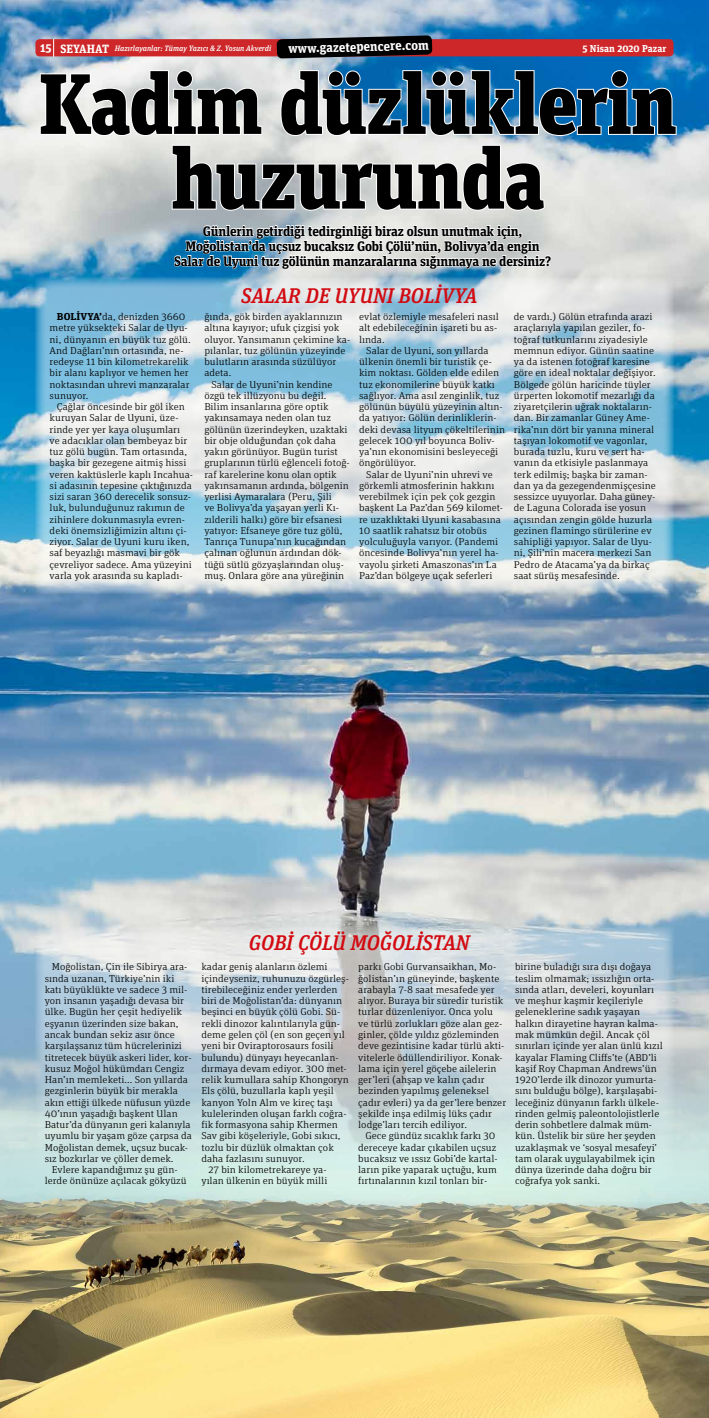
<style>
.page{position:relative;width:709px;height:1418px;background:#fff}
.page>*{position:absolute;margin:0;border:0;box-sizing:border-box;transform-origin:0 0}
.t1{font:900 85.38px/74.7px "Unit Slab Pro";letter-spacing:-.02em;color:#000;text-align:center;scale:.95 1}
.t2{font:italic 500 21.25px "Unit Slab Pro";color:#d20a11}
.t3{font:700 13.75px/15px "Unit Slab Pro";letter-spacing:-.02em;color:#010102;text-align:center}
.t4{font:700 13.25px "Unit Slab Pro";color:#fff}
.t5{font:300 10px/11.2px "Unit Slab Pro";color:#000;scale:1.1 1}
.t6{font:700 10px "Unit Slab Pro";color:#fff}
.t7{font:italic 500 7.81px "Unit Slab Pro";color:#fff}
.s1{font-weight:700;font-style:normal;font-size:12px}
.s2{font-weight:700}
</style>
<div class="page">
<img style="left:0;top:0;width:709px;height:953px">
<svg style="left:35px;top:277px;width:638px;height:316px;background:#c0d9e4"></svg>
<svg style="left:35px;top:926px;width:638px;height:27px;background:#d3dbdf"></svg>
<div style="left:35px;top:39px;width:638px;height:17px;background:#cd2729;border-radius:4px"></div>
<svg style="left:277px;top:35px;width:155px;height:24px;background:#1d2127"></svg>
<svg style="left:53px;top:39px;width:1px;height:18px"></svg>
<svg style="left:39px;top:69px;width:224px;height:68px"></svg>
<svg style="left:279px;top:69px;width:398px;height:68px;background:#6da5cd"></svg>
<svg style="left:171px;top:144px;width:375px;height:68px"></svg>
<svg style="left:173px;top:224px;width:379px;height:61px"></svg>
<img style="left:0;top:953px;width:709px;height:464px">
<p class="t7" style="left:40px;top:43px;width:233px"><span class="s1">15 SEYAHAT</span> Hazırlayanlar: Tümay Yazıcı &amp; Z. Yosun Akverdi</p>
<h3 class="t4" style="left:288px;top:39px;width:142px;rotate:-2deg">www.gazetepencere.com</h3>
<p class="t6" style="left:582px;top:42px;width:85px">5 Nisan 2020 Pazar</p>
<h1 class="t1" style="left:39px;top:61px;width:673px">Kadim düzlüklerin huzurunda</h1>
<h3 class="t3" style="left:174px;top:223px;width:378px">Günlerin getirdiği tedirginliği biraz olsun unutmak için,<br>Moğolistan’da uçsuz bucaksız Gobi Çölü’nün, Bolivya’da engin<br>Salar de Uyuni tuz gölünün manzaralarına sığınmaya ne dersiniz?</h3>
<p class="t5" style="left:50px;top:311px;width:130px;text-indent:7px"><span class="s2">BOLIVYA’</span>da, denizden 3660 metre yüksekteki Salar de Uyu&shy;ni, dünyanın en büyük tuz gölü.<br>And Dağları’nın ortasında, ne&shy;redeyse 11 bin kilometrekarelik bir alanı kaplıyor ve hemen her noktasından uhrevi manzaralar sunuyor.</p>
<p class="t5" style="left:50px;top:401px;width:132px;text-indent:7px">Çağlar öncesinde bir göl iken kuruyan Salar de Uyuni, üze&shy;rinde yer yer kaya oluşumları<br>ve adacıklar olan bembeyaz bir tuz gölü bugün. Tam ortasında, başka bir gezegene aitmiş hissi veren kaktüslerle kaplı Incahua&shy;si adasının tepesine çıktığınızda sizi saran 360 derecelik sonsuz&shy;luk, bulunduğunuz rakımın de zihinlere dokunmasıyla evren&shy;deki önemsizliğimizin altını çi&shy;ziyor. Salar de Uyuni kuru iken, saf beyazlığı masmavi bir gök çevreliyor sadece. Ama yüzeyini varla yok arasında su kapladı-</p>
<h2 class="t2" style="left:241px;top:281px;width:237px">SALAR DE UYUNI BOLİVYA</h2>
<p class="t5" style="left:204px;top:311px;width:127px">ğında, gök birden ayaklarınızın</p>
<p class="t5" style="left:204px;top:322px;width:124px">altına kayıyor; ufuk çizgisi yok</p>
<p class="t5" style="left:204px;top:333px;width:134px">oluyor. Yansımanın çekimine ka-</p>
<p class="t5" style="left:204px;top:344px;width:130px">pılanlar, tuz gölünün yüzeyinde</p>
<p class="t5" style="left:204px;top:356px;width:121px">bulutların arasında süzülüyor</p>
<p class="t5" style="left:204px;top:367px;width:26px">adeta.</p>
<p class="t5" style="left:211px;top:378px;width:112px">Salar de Uyuni’nin kendine</p>
<p class="t5" style="left:204px;top:389px;width:112px">özgü tek illüzyonu bu değil.</p>
<p class="t5" style="left:204px;top:401px;width:114px">Bilim insanlarına göre optik</p>
<p class="t5" style="left:204px;top:412px;width:117px">yakınsamaya neden olan tuz</p>
<p class="t5" style="left:204px;top:423px;width:132px">gölünün üzerindeyken, uzaktaki</p>
<p class="t5" style="left:204px;top:434px;width:121px">bir obje olduğundan çok daha</p>
<p class="t5" style="left:204px;top:446px;width:123px">yakın görünüyor. Bugün turist</p>
<p class="t5" style="left:204px;top:457px;width:133px">gruplarının türlü eğlenceli fotoğ-</p>
<p class="t5" style="left:204px;top:468px;width:122px">raf karelerine konu olan optik</p>
<p class="t5" style="left:204px;top:479px;width:133px">yakınsamanın ardında, bölgenin</p>
<p class="t5" style="left:204px;top:491px;width:117px">yerlisi Aymaralara (Peru, Şili</p>
<p class="t5" style="left:204px;top:502px;width:124px">ve Bolivya’da yaşayan yerli Kı-</p>
<p class="t5" style="left:204px;top:513px;width:127px">zılderili halkı) göre bir efsanesi</p>
<p class="t5" style="left:204px;top:524px;width:127px">yatıyor: Efsaneye göre tuz gölü,</p>
<p class="t5" style="left:204px;top:536px;width:130px">Tanrıça Tunupa’nın kucağından</p>
<p class="t5" style="left:204px;top:547px;width:126px">çalınan oğlunun ardından dök-</p>
<p class="t5" style="left:204px;top:558px;width:128px">tüğü sütlü gözyaşlarından oluş-</p>
<p class="t5" style="left:204px;top:569px;width:128px">muş. Onlara göre ana yüreğinin</p>
<p class="t5" style="left:359px;top:311px;width:128px">evlat özlemiyle mesafeleri nasıl alt edebileceğinin işareti bu as&shy;lında.</p>
<p class="t5" style="left:359px;top:344px;width:134px;text-indent:7px">Salar de Uyuni, son yıllarda ülkenin önemli bir turistik çe&shy;kim noktası. Gölden elde edilen tuz ekonomilerine büyük katkı sağlıyor. Ama asıl zenginlik, tuz gölünün büyülü yüzeyinin altın&shy;da yatıyor: Gölün derinliklerin&shy;deki devasa lityum çökeltilerinin gelecek 100 yıl boyunca Boliv&shy;ya’nın ekonomisini besleyeceği öngörülüyor.</p>
<p class="t5" style="left:359px;top:468px;width:132px;text-indent:7px">Salar de Uyuni’nin uhrevi ve görkemli atmosferinin hakkını verebilmek için pek çok gezgin başkent La Paz’dan 569 kilomet&shy;re uzaklıktaki Uyuni kasabasına<br>10 saatlik rahatsız bir otobüs yolculuğuyla varıyor. (Pandemi öncesinde Bolivya’nın yerel ha&shy;vayolu şirketi Amaszonas’ın La<br>Paz’dan bölgeye uçak seferleri</p>
<p class="t5" style="left:514px;top:311px;width:131px">de vardı.) Gölün etrafında arazi araçlarıyla yapılan geziler, fo&shy;toğraf tutkunlarını ziyadesiyle memnun ediyor. Günün saatine ya da istenen fotoğraf karesine göre en ideal noktalar değişiyor.<br>Bölgede gölün haricinde tüyler ürperten lokomotif mezarlığı da ziyaretçilerin uğrak noktaların&shy;dan. Bir zamanlar Güney Ame&shy;rika’nın dört bir yanına mineral taşıyan lokomotif ve vagonlar, burada tuzlu, kuru ve sert ha&shy;vanın da etkisiyle paslanmaya terk edilmiş; başka bir zaman&shy;dan ya da gezegendenmişçesine sessizce uyuyorlar. Daha güney&shy;de Laguna Colorada ise yosun açısından zengin gölde huzurla gezinen flamingo sürülerine ev sahipliği yapıyor. Salar de Uyu&shy;ni, Şili’nin macera merkezi San<br>Pedro de Atacama’ya da birkaç saat sürüş mesafesinde.</p>
<p class="t5" style="left:45px;top:961px;width:135px;text-indent:7px">Moğolistan, Çin ile Sibirya ara&shy;sında uzanan, Türkiye’nin iki katı büyüklükte ve sadece 3 mil&shy;yon insanın yaşadığı devasa bir ülke. Bugün her çeşit hediyelik eşyanın üzerinden size bakan, ancak bundan sekiz asır önce karşılaşsanız tüm hücrelerinizi titretecek büyük askeri lider, kor&shy;kusuz Moğol hükümdarı Cengiz<br>Han’ın memleketi... Son yıllarda gezginlerin büyük bir merakla akın ettiği ülkede nüfusun yüzde<br>40’ının yaşadığı başkent Ulan<br>Batur’da dünyanın geri kalanıyla uyumlu bir yaşam göze çarpsa da<br>Moğolistan demek, uçsuz bucak&shy;sız bozkırlar ve çöller demek.</p>
<p class="t5" style="left:45px;top:1163px;width:131px;text-align:center">Evlere kapandığımız şu gün&shy;lerde önünüze açılacak gökyüzü</p>
<h2 class="t2" style="left:249px;top:927px;width:222px">GOBİ ÇÖLÜ MOĞOLİSTAN</h2>
<p class="t5" style="left:201px;top:961px;width:116px">kadar geniş alanların özlemi</p>
<p class="t5" style="left:201px;top:972px;width:135px">içindeyseniz, ruhunuzu özgürleş-</p>
<p class="t5" style="left:201px;top:983px;width:125px">tirebileceğiniz ender yerlerden</p>
<p class="t5" style="left:201px;top:994px;width:129px">biri de Moğolistan’da: dünyanın</p>
<p class="t5" style="left:201px;top:1006px;width:128px">beşinci en büyük çölü Gobi. Sü-</p>
<p class="t5" style="left:201px;top:1017px;width:127px">rekli dinozor kalıntılarıyla gün-</p>
<p class="t5" style="left:201px;top:1028px;width:132px">deme gelen çöl (en son geçen yıl</p>
<p class="t5" style="left:201px;top:1039px;width:121px">yeni bir Oviraptorosaurs fosili</p>
<p class="t5" style="left:201px;top:1051px;width:126px">bulundu) dünyayı heyecanlan-</p>
<p class="t5" style="left:201px;top:1062px;width:133px">dırmaya devam ediyor. 300 met-</p>
<p class="t5" style="left:201px;top:1073px;width:135px">relik kumullara sahip Khongoryn</p>
<p class="t5" style="left:201px;top:1084px;width:122px">Els çölü, buzullarla kaplı yeşil</p>
<p class="t5" style="left:201px;top:1096px;width:121px">kanyon Yoln Alm ve kireç taşı</p>
<p class="t5" style="left:201px;top:1107px;width:133px">kulelerinden oluşan farklı coğra-</p>
<p class="t5" style="left:201px;top:1118px;width:126px">fik formasyona sahip Khermen</p>
<p class="t5" style="left:201px;top:1129px;width:128px">Sav gibi köşeleriyle, Gobi sıkıcı,</p>
<p class="t5" style="left:201px;top:1141px;width:122px">tozlu bir düzlük olmaktan çok</p>
<p class="t5" style="left:201px;top:1152px;width:95px">daha fazlasını sunuyor.</p>
<p class="t5" style="left:208px;top:1163px;width:109px">27 bin kilometrekareye ya-</p>
<p class="t5" style="left:201px;top:1174px;width:116px">yılan ülkenin en büyük milli</p>
<p class="t5" style="left:358px;top:961px;width:136px">parkı Gobi Gurvansaikhan, Mo&shy;ğolistan’ın güneyinde, başkente arabayla 7-8 saat mesafede yer alıyor. Buraya bir süredir turistik turlar düzenleniyor. Onca yolu<br>ve türlü zorlukları göze alan gez&shy;ginler, çölde yıldız gözleminden deve gezintisine kadar türlü akti&shy;vitelerle ödüllendiriliyor. Konak&shy;lama için yerel göçebe ailelerin ger’leri (ahşap ve kalın çadır bezinden yapılmış geleneksel çadır evleri) ya da ger’lere benzer şekilde inşa edilmiş lüks çadır lodge’ları tercih ediliyor.</p>
<p class="t5" style="left:358px;top:1129px;width:128px;text-indent:7px">Gece gündüz sıcaklık farkı 30 dereceye kadar çıkabilen uçsuz bucaksız ve ıssız Gobi’de kartal&shy;ların pike yaparak uçtuğu, kum fırtınalarının kızıl tonları bir-</p>
<p class="t5" style="left:515px;top:961px;width:136px">birine buladığı sıra dışı doğaya teslim olmamak; ıssızlığın orta&shy;sında atları, develeri, koyunları ve meşhur kaşmir keçileriyle geleneklerine sadık yaşayan halkın dirayetine hayran kalma&shy;mak mümkün değil. Ancak çöl sınırları içinde yer alan ünlü kızıl kayalar Flaming Cliffs’te (ABD’li kaşif Roy Chapman Andrews’ün<br>1920’lerde ilk dinozor yumurta&shy;sını bulduğu bölge), karşılaşabi&shy;leceğiniz dünyanın farklı ülkele&shy;rinden gelmiş paleontolojistlerle derin sohbetlere dalmak müm&shy;kün. Üstelik bir süre her şeyden uzaklaşmak ve ‘sosyal mesafeyi’ tam olarak uygulayabilmek için dünya üzerinde daha doğru bir coğrafya yok sanki.</p>
</div>
